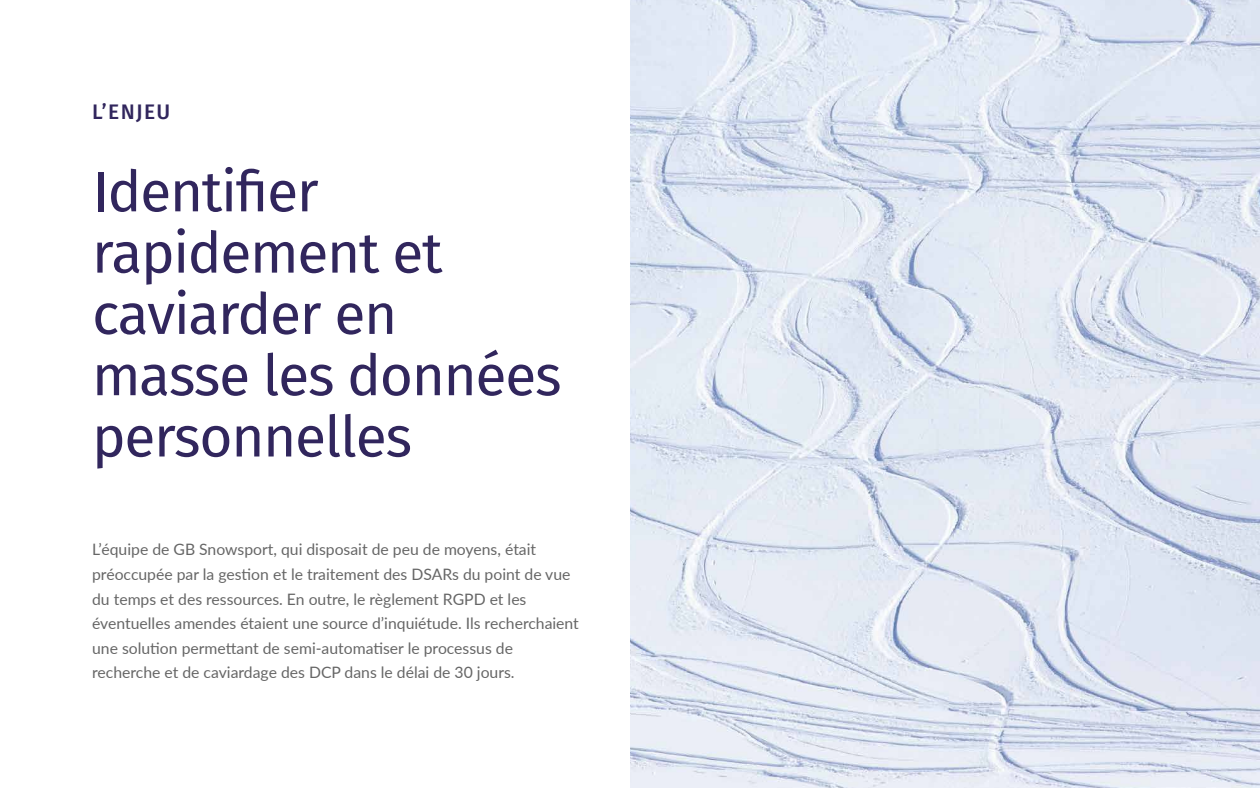
<style>
.page{position:relative;width:1260px;height:788px;background:#fff}
.page>*{position:absolute;margin:0;border:0;box-sizing:border-box;transform-origin:0 0}
.t1{font:56.88px/61.2px "Fira Sans";letter-spacing:-.02em;color:#31265d}
.t2{font:500 21px "Fira Sans";letter-spacing:.065em;color:#31265d}
.t3{font:15.75px/24.5px "Lato";color:#666}
</style>
<div class="page">
<img style="left:630px;top:0;width:630px;height:788px">
<h2 class="t2" style="left:92px;top:94px;width:80px">L’ENJEU</h2>
<h1 class="t1" style="left:92px;top:159px;width:471px">Identifier rapidement et caviarder en masse les données personnelles</h1>
<p class="t3" style="left:92px;top:537px;width:488px">L’équipe de GB Snowsport, qui disposait de peu de moyens, était préoccupée par la gestion et le traitement des DSARs du point de vue du temps et des ressources. En outre, le règlement RGPD et les éventuelles amendes étaient une source d’inquiétude. Ils recherchaient une solution permettant de semi-automatiser le processus de recherche et de caviardage des DCP dans le délai de 30 jours.</p>
</div>
